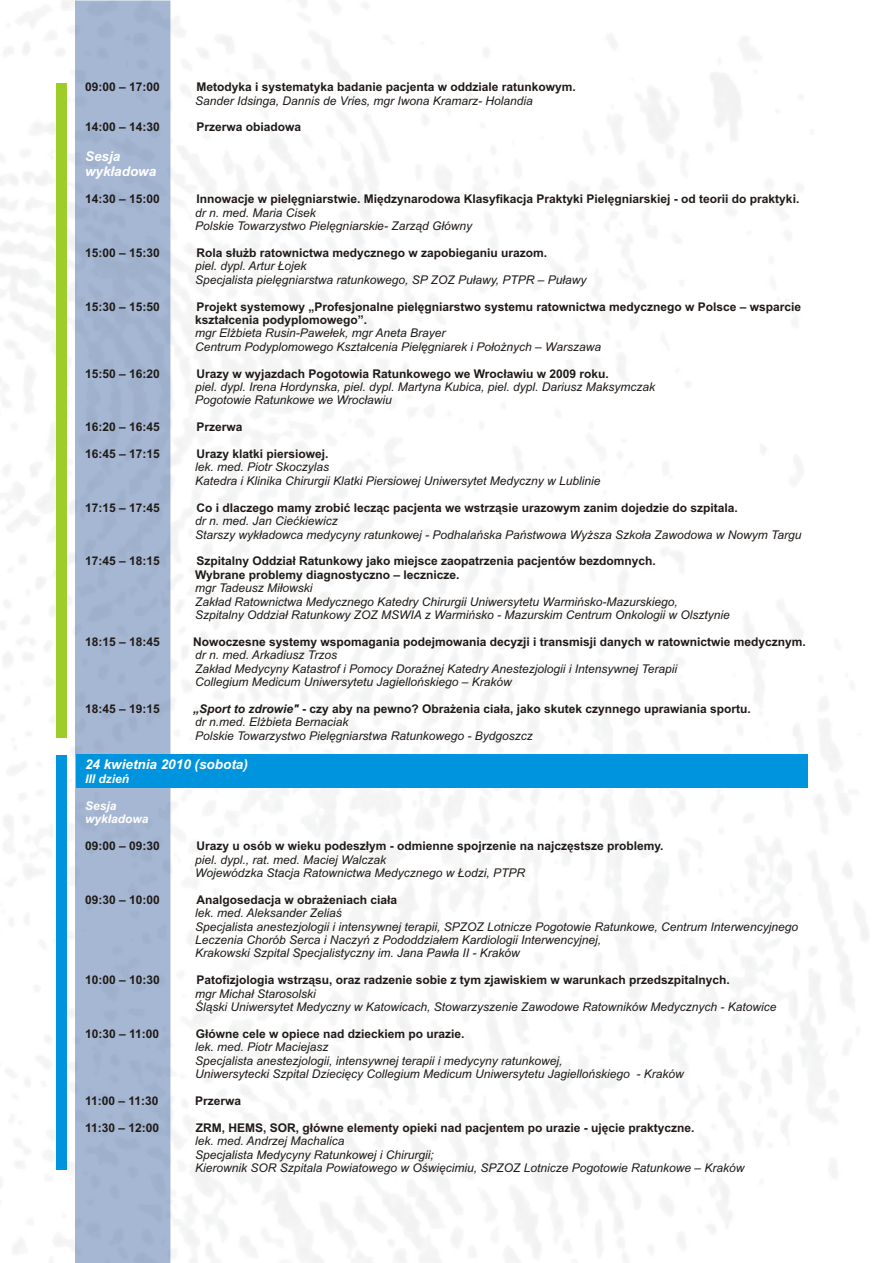
<style>
.page{position:relative;width:894px;height:1263px;background:#fff}
.page>*{position:absolute;margin:0;border:0;box-sizing:border-box;transform-origin:0 0}
.t1{font:italic 700 13.5px/15.1px "Arial";color:#fff}
.t2{font:italic 12px/13.4px "Arial";color:#1f1a17}
.t3{font:700 12px/13.4px "Arial";color:#1f1a17}
.t4{font:italic 700 12px/13.4px "Arial";color:#fff}
.s1{font-weight:700}
.s2{font-weight:700;font-style:normal}
</style>
<div class="page">
<img style="left:0;top:0;width:869px;height:1263px">
<div style="left:57px;top:83px;width:10px;height:654px;background:#9ecc29"></div>
<div style="left:57px;top:755px;width:10px;height:414px;background:#0094de"></div>
<div style="left:76px;top:0;width:94px;height:1263px;background:#a6b7d3"></div>
<div style="left:76px;top:755px;width:732px;height:33px;background:#0094de"></div>
<p class="t3" style="left:85px;top:81px;width:76px">09:00 – 17:00</p>
<p class="t3" style="left:196px;top:81px;width:381px">Metodyka i systematyka badanie pacjenta w oddziale ratunkowym.</p>
<p class="t2" style="left:195px;top:95px;width:339px">Sander Idsinga, Dannis de Vries, mgr Iwona Kramarz- Holandia</p>
<p class="t3" style="left:85px;top:122px;width:76px">14:00 – 14:30</p>
<p class="t3" style="left:196px;top:122px;width:106px">Przerwa obiadowa</p>
<p class="t1" style="left:85px;top:150px;width:73px">Sesja wyk³adowa</p>
<p class="t3" style="left:85px;top:194px;width:76px">14:30 – 15:00</p>
<p class="t3" style="left:196px;top:194px;width:604px">Innowacje w pielêgniarstwie. Miêdzynarodowa Klasyfikacja Praktyki Pielêgniarskiej - od teorii do praktyki.</p>
<p class="t2" style="left:195px;top:207px;width:278px">dr n. med. Maria Cisek<br>Polskie Towarzystwo Pielêgniarskie- Zarz¹d G³ówny</p>
<p class="t3" style="left:85px;top:247px;width:76px">15:00 – 15:30</p>
<p class="t3" style="left:196px;top:247px;width:352px">Rola s³u¿b ratownictwa medycznego w zapobieganiu urazom.</p>
<p class="t2" style="left:195px;top:261px;width:393px">piel. dypl. Artur £ojek<br>Specjalista pielêgniarstwa ratunkowego, SP ZOZ Pu³awy, PTPR – Pu³awy</p>
<p class="t3" style="left:85px;top:301px;width:76px">15:30 – 15:50</p>
<p class="t3" style="left:195px;top:301px;width:608px">Projekt systemowy „Profesjonalne pielêgniarstwo systemu ratownictwa medycznego w Polsce – wsparcie kszta³cenia podyplomowego”.</p>
<p class="t2" style="left:195px;top:328px;width:407px">mgr El¿bieta Rusin-Pawe³ek, mgr Aneta Brayer<br>Centrum Podyplomowego Kszta³cenia Pielêgniarek i Po³o¿nych – Warszawa</p>
<p class="t3" style="left:85px;top:368px;width:76px">15:50 – 16:20</p>
<p class="t3" style="left:196px;top:368px;width:414px">Urazy w wyjazdach Pogotowia Ratunkowego we Wroc³awiu w 2009 roku.</p>
<p class="t2" style="left:195px;top:381px;width:462px">piel. dypl. Irena Hordynska, piel. dypl. Martyna Kubica, piel. dypl. Dariusz Maksymczak<br>Pogotowie Ratunkowe we Wroc³awiu</p>
<p class="t3" style="left:85px;top:421px;width:76px">16:20 – 16:45</p>
<p class="t3" style="left:196px;top:421px;width:48px">Przerwa</p>
<p class="t3" style="left:85px;top:448px;width:76px">16:45 – 17:15</p>
<p class="t3" style="left:196px;top:448px;width:134px">Urazy klatki piersiowej.</p>
<p class="t2" style="left:195px;top:462px;width:407px">lek. med. Piotr Skoczylas<br>Katedra i Klinika Chirurgii Klatki Piersiowej Uniwersytet Medyczny w Lublinie</p>
<p class="t3" style="left:85px;top:502px;width:76px">17:15 – 17:45</p>
<p class="t3" style="left:196px;top:502px;width:543px">Co i dlaczego mamy zrobiæ lecz¹c pacjenta we wstrz¹sie urazowym zanim dojedzie do szpitala.</p>
<p class="t2" style="left:195px;top:515px;width:608px">dr n. med. Jan Cieækiewicz<br>Starszy wyk³adowca medycyny ratunkowej - Podhalañska Pañstwowa Wy¿sza Szko³a Zawodowa w Nowym Targu</p>
<p class="t3" style="left:85px;top:556px;width:76px">17:45 – 18:15</p>
<p class="t3" style="left:195px;top:556px;width:462px">Szpitalny Oddzia³ Ratunkowy jako miejsce zaopatrzenia pacjentów bezdomnych.<br>Wybrane problemy diagnostyczno – lecznicze.</p>
<p class="t2" style="left:195px;top:582px;width:536px">mgr Tadeusz Mi³owski<br>Zak³ad Ratownictwa Medycznego Katedry Chirurgii Uniwersytetu Warmiñsko-Mazurskiego,<br>Szpitalny Oddzia³ Ratunkowy ZOZ MSWIA z Warmiñsko - Mazurskim Centrum Onkologii w Olsztynie</p>
<p class="t3" style="left:85px;top:636px;width:76px">18:15 – 18:45</p>
<p class="t3" style="left:193px;top:636px;width:614px">Nowoczesne systemy wspomagania podejmowania decyzji i transmisji danych w ratownictwie medycznym.</p>
<p class="t2" style="left:195px;top:649px;width:483px">dr n. med. Arkadiusz Trzos<br>Zak³ad Medycyny Katastrof i Pomocy DoraŸnej Katedry Anestezjologii i Intensywnej Terapii<br>Collegium Medicum Uniwersytetu Jagielloñskiego – Kraków</p>
<p class="t3" style="left:85px;top:703px;width:76px">18:45 – 19:15</p>
<p class="t2" style="left:193px;top:703px;width:559px"><span class="s1">„Sport to zdrowie"</span> <span class="s2">- czy aby na pewno? Obra¿enia cia³a, jako skutek czynnego uprawiania sportu. </span>dr n.med. El¿bieta Bernaciak<br>Polskie Towarzystwo Pielêgniarstwa Ratunkowego - Bydgoszcz</p>
<p class="t1" style="left:85px;top:758px;width:164px">24 kwietnia 2010 (sobota)</p>
<p class="t4" style="left:85px;top:773px;width:46px">III dzieñ</p>
<p class="t4" style="left:85px;top:800px;width:65px">Sesja wyk³adowa</p>
<p class="t3" style="left:85px;top:840px;width:76px">09:00 – 09:30</p>
<p class="t3" style="left:196px;top:840px;width:469px">Urazy u osób w wieku podesz³ym - odmienne spojrzenie na najczêstsze problemy.</p>
<p class="t2" style="left:195px;top:854px;width:332px">piel. dypl., rat. med. Maciej Walczak<br>Wojewódzka Stacja Ratownictwa Medycznego w £odzi, PTPR</p>
<p class="t3" style="left:85px;top:894px;width:76px">09:30 – 10:00</p>
<p class="t3" style="left:196px;top:894px;width:202px">Analgosedacja w obra¿eniach cia³a</p>
<p class="t2" style="left:195px;top:907px;width:604px">lek. med. Aleksander Zeliaœ<br>Specjalista anestezjologii i intensywnej terapii, SPZOZ Lotnicze Pogotowie Ratunkowe, Centrum Interwencyjnego Leczenia Chorób Serca i Naczyñ z Pododdzia³em Kardiologii Interwencyjnej,<br>Krakowski Szpital Specjalistyczny im. Jana Paw³a II - Kraków</p>
<p class="t3" style="left:85px;top:974px;width:76px">10:00 – 10:30</p>
<p class="t3" style="left:196px;top:974px;width:535px">Patofizjologia wstrz¹su, oraz radzenie sobie z tym zjawiskiem w warunkach przedszpitalnych.</p>
<p class="t2" style="left:195px;top:988px;width:583px">mgr Micha³ Starosolski<br>Œl¹ski Uniwersytet Medyczny w Katowicach, Stowarzyszenie Zawodowe Ratowników Medycznych - Katowice</p>
<p class="t3" style="left:85px;top:1028px;width:76px">10:30 – 11:00</p>
<p class="t3" style="left:196px;top:1028px;width:270px">G³ówne cele w opiece nad dzieckiem po urazie.</p>
<p class="t2" style="left:195px;top:1041px;width:490px">lek. med. Piotr Maciejasz<br>Specjalista anestezjologii, intensywnej terapii i medycyny ratunkowej,<br>Uniwersytecki Szpital Dzieciêcy Collegium Medicum Uniwersytetu Jagielloñskiego - Kraków</p>
<p class="t3" style="left:85px;top:1095px;width:75px">11:00 – 11:30</p>
<p class="t3" style="left:195px;top:1095px;width:48px">Przerwa</p>
<p class="t3" style="left:85px;top:1122px;width:76px">11:30 – 12:00</p>
<p class="t3" style="left:196px;top:1122px;width:500px">ZRM, HEMS, SOR, g³ówne elementy opieki nad pacjentem po urazie - ujêcie praktyczne.</p>
<p class="t2" style="left:195px;top:1135px;width:551px">lek. med. Andrzej Machalica<br>Specjalista Medycyny Ratunkowej i Chirurgii;<br>Kierownik SOR Szpitala Powiatowego w Oœwiêcimiu, SPZOZ Lotnicze Pogotowie Ratunkowe – Kraków</p>
</div>
